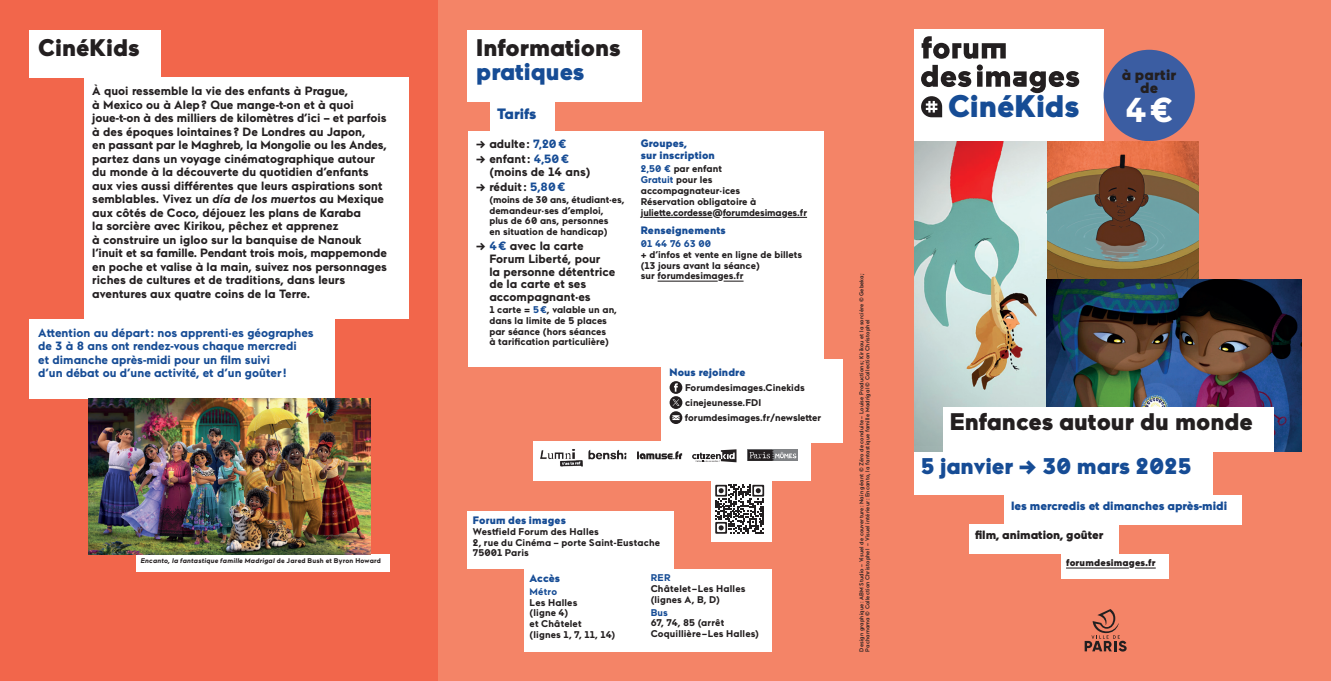
<style>
.page{position:relative;width:1331px;height:681px;background:#fff}
.page>*{position:absolute;margin:0;border:0;box-sizing:border-box;transform-origin:0 0}
.t1{font:700 34.5px "Maax";color:#fff}
.t2{font:900 31.2px "Maax";letter-spacing:-.005em;color:#164c95}
.t3{font:900 24px "Maax";color:#231f20}
.t4{font:900 24px "Maax";color:#164c95}
.t5{font:900 22.65px "Maax";letter-spacing:-.005em;color:#164c95}
.t6{font:900 15px/13.5px "Maax";letter-spacing:.015em;color:#231f20;text-align:center}
.t7{font:900 15px "Maax";color:#164c95}
.t8{font:700 12px/13.5px "Maax";color:#231f20}
.t9{font:700 12px/13.5px "Maax";color:#164c95}
.t10{font:900 12px "Maax";color:#164c95}
.t11{font:900 12px "Maax";color:#231f20}
.t12{font:900 10.8px/12px "Maax";letter-spacing:.01em;color:#164c95}
.t13{font:700 9.75px/10.8px "Maax";color:#231f20}
.t14{font:700 9.75px "Maax";letter-spacing:.01em;color:#164c95}
.t15{font:900 9.75px "Maax";letter-spacing:.015em;color:#231f20}
.t16{font:italic 700 6.75px "Maax";letter-spacing:.025em;color:#231f20}
.t17{font:500 5.7px/6px "Maax";letter-spacing:.02em;color:#231f20}
.s1{font-style:italic}
.s2{font-style:normal}
.s3{color:#164c95}
</style>
<div class="page">
<div style="left:438px;top:0;width:446px;height:680px;background:#f48467"></div>
<div style="left:0;top:0;width:438px;height:680px;background:#f2664b"></div>
<div style="left:884px;top:0;width:447px;height:680px;background:#f48467"></div>
<div style="left:30px;top:30px;width:131px;height:48px;background:#fff"></div>
<div style="left:84px;top:78px;width:324px;height:241px;background:#fff"></div>
<div style="left:30px;top:319px;width:305px;height:79px;background:#fff"></div>
<div style="left:136px;top:554px;width:254px;height:17px;background:#fff"></div>
<svg style="left:1085px;top:609px;width:42px;height:42px"></svg>
<div style="left:914px;top:30px;width:189px;height:111px;background:#fff"></div>
<svg style="left:921px;top:36px;width:158px;height:81px"></svg>
<div style="left:468px;top:30px;width:174px;height:72px;background:#fff"></div>
<div style="left:468px;top:511px;width:206px;height:58px;background:#fff"></div>
<div style="left:524px;top:569px;width:248px;height:82px;background:#fff"></div>
<div style="left:490px;top:100px;width:64px;height:32px;background:#fff"></div>
<div style="left:468px;top:131px;width:178px;height:235px;background:#fff"></div>
<div style="left:632px;top:131px;width:192px;height:235px;background:#fff"></div>
<hr style="left:643px;top:217px;width:69px;height:1px;background:#231f20">
<hr style="left:723px;top:217px;width:59px;height:1px;background:#231f20">
<svg style="left:787px;top:217px;width:20px;height:1px"></svg>
<hr style="left:658px;top:280px;width:60px;height:1px;background:#231f20">
<svg style="left:723px;top:280px;width:20px;height:1px"></svg>
<img style="left:88px;top:398px;width:282px;height:156px">
<div style="left:661px;top:359px;width:182px;height:83px;background:#fff"></div>
<svg style="left:670px;top:396px;width:12px;height:13px"></svg>
<svg style="left:670px;top:381px;width:12px;height:24px"></svg>
<svg style="left:670px;top:411px;width:12px;height:13px"></svg>
<div style="left:1061px;top:554px;width:107px;height:24px;background:#fff"></div>
<hr style="left:1066px;top:567px;width:63px;height:1px;background:#231f20">
<svg style="left:1135px;top:567px;width:21px;height:1px"></svg>
<div style="left:969px;top:524px;width:149px;height:30px;background:#fff"></div>
<div style="left:1005px;top:494px;width:237px;height:30px;background:#fff"></div>
<div style="left:914px;top:451px;width:299px;height:43px;background:#fff"></div>
<div style="left:1103px;top:50px;width:92px;height:91px;background:#3b5da2;border-radius:50%"></div>
<div style="left:533px;top:441px;width:278px;height:39px;background:#fff"></div>
<div style="left:748px;top:449px;width:50px;height:11px;background:#808285"></div>
<svg style="left:748px;top:449px;width:49px;height:11px"></svg>
<img style="left:592px;top:449px;width:35px;height:11px">
<svg style="left:637px;top:451px;width:45px;height:8px"></svg>
<svg style="left:692px;top:449px;width:44px;height:13px"></svg>
<img style="left:540px;top:449px;width:52px;height:18px">
<div style="left:711px;top:480px;width:61px;height:61px;background:#fff"></div>
<svg style="left:715px;top:484px;width:49px;height:49px"></svg>
<img style="left:1046px;top:141px;width:153px;height:138px">
<img style="left:914px;top:141px;width:132px;height:305px">
<img style="left:914px;top:446px;width:29px;height:5px">
<img style="left:1046px;top:279px;width:255px;height:172px">
<div style="left:943px;top:406px;width:331px;height:45px;background:#fff"></div>
<h3 class="t3" style="left:38px;top:32px;width:103px">CinéKids</h3>
<p class="t8" style="left:92px;top:84px;width:296px">À quoi ressemble la vie des enfants à Prague,<br>à Mexico ou à Alep ? Que mange-t-on et à quoi joue-t-on à des milliers de kilomètres d’ici – et parfois à des époques lointaines ? De Londres au Japon,<br>en passant par le Maghreb, la Mongolie ou les Andes, partez dans un voyage cinématographique autour du monde à la découverte du quotidien d’enfants aux vies aussi différentes que leurs aspirations sont semblables. Vivez un <span class="s1">día de los muertos</span> au Mexique aux côtés de Coco, déjouez les plans de Karaba<br>la sorcière avec Kirikou, pêchez et apprenez<br>à construire un igloo sur la banquise de Nanouk l’inuit et sa famille. Pendant trois mois, mappemonde en poche et valise à la main, suivez nos personnages riches de cultures et de traditions, dans leurs aventures aux quatre coins de la Terre.</p>
<p class="t9" style="left:38px;top:325px;width:277px">Attention au départ : nos apprenti·es géographes de 3 à 8 ans ont rendez-vous chaque mercredi<br>et dimanche après-midi pour un film suivi<br>d’un débat ou d’une activité, et d’un goûter !</p>
<p class="t16" style="left:141px;top:556px;width:242px">Encanto, la fantastique famille Madrigal <span class="s2">de Jared Bush et Byron Howard</span></p>
<h3 class="t3" style="left:476px;top:32px;width:146px">Informations</h3>
<h3 class="t4" style="left:476px;top:56px;width:110px">pratiques</h3>
<p class="t7" style="left:497px;top:104px;width:41px">Tarifs</p>
<p class="t8" style="left:476px;top:137px;width:92px">→ adulte: <span class="s3">7,20€</span></p>
<p class="t8" style="left:489px;top:152px;width:103px;line-height:12.8px;text-indent:-13px">→ enfant: <span class="s3">4,50€ </span>(moins de 14 ans)</p>
<p class="t8" style="left:476px;top:179px;width:91px">→ réduit : <span class="s3">5,80€</span></p>
<p class="t13" style="left:489px;top:193px;width:137px">(moins de 30 ans, étudiant·es, demandeur·ses d’emploi, plus de 60 ans, personnes<br>en situation de handicap)</p>
<p class="t8" style="left:489px;top:239px;width:128px;line-height:12.8px;text-indent:-13px">→ <span class="s3">4€</span> avec la carte<br>Forum Liberté, pour<br>la personne détentrice de la carte et ses accompagnant·es</p>
<p class="t13" style="left:489px;top:303px;width:129px">1 carte = <span class="s3">5€</span>, valable un an, dans la limite de 5 places par séance (hors séances<br>à tarification particulière)</p>
<p class="t12" style="left:641px;top:137px;width:76px">Groupes,<br>sur inscription</p>
<p class="t13" style="left:641px;top:163px;width:168px"><span class="s3">2,50 €</span> par enfant<br><span class="s3">Gratuit</span> pour les accompagnateur·ices<br>Réservation obligatoire à juliette.cordesse@forumdesimages.fr</p>
<p class="t12" style="left:641px;top:223px;width:86px">Renseignements</p>
<p class="t14" style="left:641px;top:237px;width:72px">01 44 76 63 00</p>
<p class="t13" style="left:641px;top:248px;width:163px">+ d’infos et vente en ligne de billets (13 jours avant la séance)<br>sur forumdesimages.fr</p>
<p class="t12" style="left:670px;top:365px;width:77px">Nous rejoindre</p>
<p class="t13" style="left:685px;top:379px;width:138px;line-height:15px">Forumdesimages.Cinekids cinejeunesse.FDI forumdesimages.fr/newsletter</p>
<p class="t12" style="left:473px;top:513px;width:94px">Forum des images</p>
<p class="t13" style="left:473px;top:525px;width:189px">Westfield Forum des Halles<br>2, rue du Cinéma – porte Saint-Eustache<br>75001 Paris</p>
<p class="t12" style="left:530px;top:571px;width:32px">Accès</p>
<p class="t14" style="left:530px;top:584px;width:29px">Métro</p>
<p class="t13" style="left:530px;top:596px;width:87px">Les Halles<br>(ligne 4)<br>et Châtelet (lignes 1, 7, 11, 14)</p>
<p class="t14" style="left:651px;top:571px;width:22px">RER</p>
<p class="t13" style="left:651px;top:582px;width:96px">Châtelet–Les Halles (lignes A, B, D)</p>
<p class="t14" style="left:651px;top:605px;width:19px">Bus</p>
<p class="t13" style="left:651px;top:617px;width:110px">67, 74, 85 (arrêt<br>Coquillière–Les Halles)</p>
<p class="t17" style="left:858px;top:651px;width:380px;rotate:-90deg">Design graphique : ABM Studio – Visuel de couverture: Nain géant © Zéro de conduite – Louise Productions; Kirikou et la sorcière © Gebeka;<br>Pachamama © Collection Christophel – Visuel intérieur: Encanto, la fantastique famille Madrigal © Collection Christophel</p>
<h2 class="t2" style="left:948px;top:86px;width:133px">CinéKids</h2>
<p class="t6" style="left:1122px;top:67px;width:56px">à partir de</p>
<h1 class="t1" style="left:1125px;top:87px;width:50px">4€</h1>
<h3 class="t3" style="left:950px;top:405px;width:305px">Enfances autour du monde</h3>
<h3 class="t5" style="left:921px;top:450px;width:272px">5 janvier → 30 mars 2025</h3>
<p class="t10" style="left:1011px;top:497px;width:218px">les mercredis et dimanches après‑midi</p>
<p class="t11" style="left:975px;top:527px;width:130px">film, animation, goûter</p>
<p class="t15" style="left:1066px;top:556px;width:91px">forumdesimages.fr</p>
</div>
